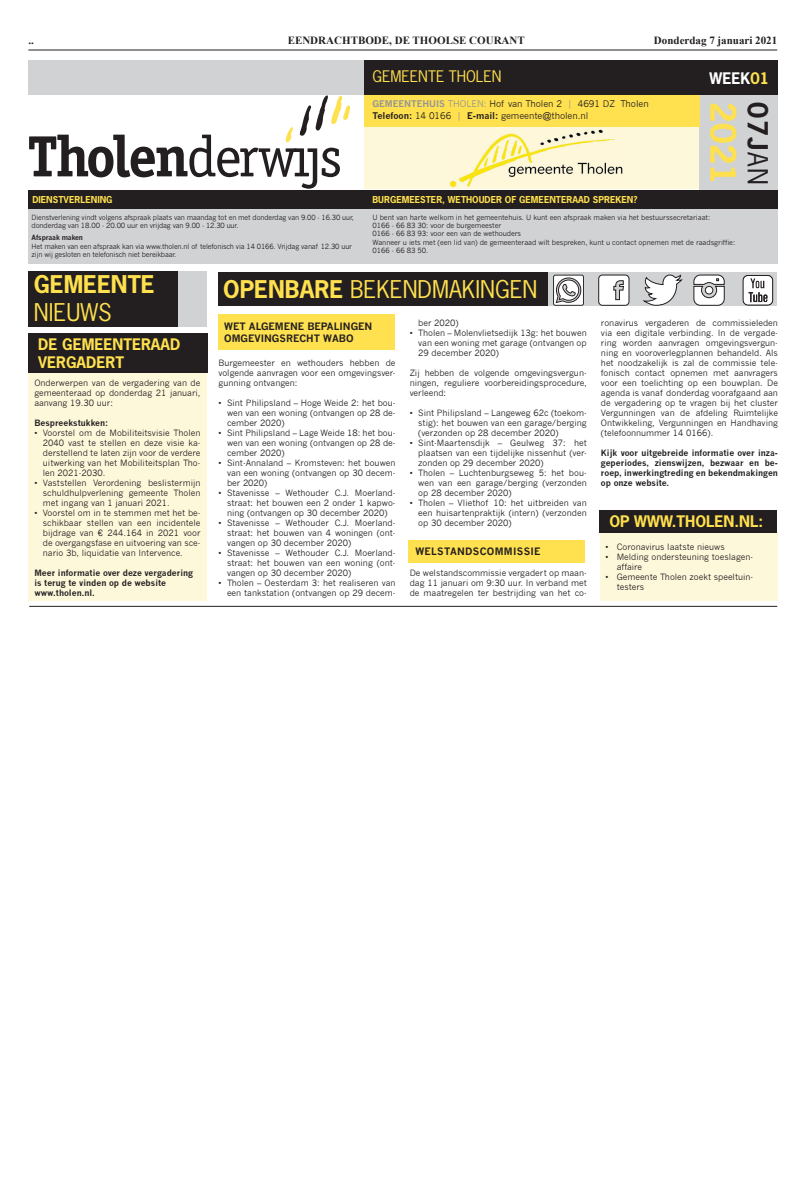
<style>
.page{position:relative;width:806px;height:1180px;background:#fff}
.page>*{position:absolute;margin:0;border:0;box-sizing:border-box;transform-origin:0 0}
.t1{font:700 33px "News Gothic";color:#ffe04e}
.t2{font:700 26px "News Gothic";color:#231f20}
.t3{font:23px "News Gothic";color:#ffe04e}
.t4{font:700 23px "News Gothic";color:#ffe04e}
.t5{font:700 15px/18px "News Gothic";color:#ffe04e}
.t6{font:15px "News Gothic";color:#ffe04e}
.t7{font:700 15px "News Gothic";color:#fff}
.t8{font:700 11px "Times New Roman";color:#231f20}
.t9{font:700 10px/12px "News Gothic";color:#231f20}
.t10{font:700 10px "News Gothic";letter-spacing:.03em;color:#231f20}
.t11{font:9px/12.8px "News Gothic";letter-spacing:-.005em;color:#231f20}
.t12{font:700 9px "News Gothic";color:#ffe04e}
.t13{font:8.5px/10px "News Gothic";color:#231f20;text-align:justify}
.t14{font:700 8.5px/10px "News Gothic";color:#231f20;text-align:justify}
.t15{font:7px/8.4px "News Gothic";letter-spacing:-.02em;color:#231f20}
.t16{font:700 7px "News Gothic";letter-spacing:-.02em;color:#231f20}
.s1{font-weight:700;color:#939598}
.s2{color:#939598}
.s3{font-weight:700}
.s4{color:#ffe04e}
.s5{font-weight:400}
</style>
<div class="page">
<div style="left:177px;top:271px;width:30px;height:55px;background:#d1d2d4"></div>
<hr style="left:28px;top:50px;width:748px;height:1px;background:#231f20">
<div style="left:218px;top:314px;width:176px;height:35px;background:#ffe04e"></div>
<div style="left:408px;top:540px;width:176px;height:23px;background:#ffe04e"></div>
<div style="left:544px;top:272px;width:231px;height:34px;background:#d1d2d4"></div>
<svg style="left:598px;top:274px;width:31px;height:32px"></svg>
<svg style="left:642px;top:274px;width:40px;height:32px"></svg>
<svg style="left:693px;top:274px;width:31px;height:32px"></svg>
<div style="left:742px;top:275px;width:30px;height:30px;border:1px solid #231f20;border-radius:5px"></div>
<svg style="left:743px;top:275px;width:30px;height:30px"></svg>
<div style="left:364px;top:112px;width:334px;height:77px;background:#fef8db"></div>
<div style="left:28px;top:60px;width:352px;height:35px;background:#d1d2d4"></div>
<svg style="left:29px;top:95px;width:321px;height:94px"></svg>
<img style="left:446px;top:126px;width:178px;height:62px">
<div style="left:364px;top:60px;width:413px;height:35px;background:#231f20"></div>
<div style="left:698px;top:95px;width:78px;height:97px;background:#d1d2d4"></div>
<div style="left:364px;top:95px;width:334px;height:31px;background:#ffe04e"></div>
<div style="left:28px;top:208px;width:749px;height:56px;background:#d1d2d4"></div>
<div style="left:28px;top:190px;width:748px;height:18px;background:#231f20"></div>
<div style="left:218px;top:271px;width:329px;height:34px;background:#231f20"></div>
<div style="left:553px;top:275px;width:30px;height:30px;border:1px solid #302d2c;border-radius:2px"></div>
<svg style="left:555px;top:274px;width:26px;height:32px"></svg>
<hr style="left:29px;top:605px;width:747px;height:1px;background:#231f20">
<div style="left:29px;top:372px;width:178px;height:229px;background:#fef8db"></div>
<div style="left:29px;top:333px;width:179px;height:39px;background:#231f20"></div>
<div style="left:599px;top:533px;width:177px;height:67px;background:#fef8db"></div>
<div style="left:599px;top:510px;width:177px;height:23px;background:#231f20"></div>
<div style="left:28px;top:271px;width:149px;height:55px;background:#231f20"></div>
<p class="t8" style="left:28px;top:33px;width:7px">..</p>
<p class="t8" style="left:287px;top:33px;width:238px">EENDRACHTBODE, DE THOOLSE COURANT</p>
<p class="t8" style="left:653px;top:33px;width:125px">Donderdag 7 januari 2021</p>
<h3 class="t6" style="left:372px;top:67px;width:130px">GEMEENTE THOLEN</h3>
<p class="t11" style="left:372px;top:97px;width:277px"><span class="s1">GEMEENTEHUIS</span> <span class="s2">THOLEN:</span> Hof van Tholen 2 <span class="s2">|</span> 4691 DZ Tholen<br><span class="s3">Telefoon:</span> 14 0166 <span class="s2">|</span> <span class="s3">E-mail:</span> gemeente@tholen.nl</p>
<p class="t12" style="left:32px;top:193px;width:82px">DIENSTVERLENING</p>
<p class="t12" style="left:372px;top:193px;width:266px">BURGEMEESTER, WETHOUDER OF GEMEENTERAAD SPREKEN?</p>
<h3 class="t7" style="left:709px;top:69px;width:61px">WEEK<span class="s4">01</span></h3>
<h1 class="t1" style="left:744px;top:102px;width:84px;rotate:90deg">2021</h1>
<h2 class="t2" style="left:774px;top:102px;width:84px;rotate:90deg">07J<span class="s5">AN</span></h2>
<p class="t15" style="left:31px;top:213px;width:324px">Dienstverlening vindt volgens afspraak plaats van maandag tot en met donderdag van 9.00 - 16.30 uur, donderdag van 18.00 - 20.00 uur en vrijdag van 9.00 - 12.30 uur.</p>
<p class="t16" style="left:31px;top:233px;width:53px">Afspraak maken</p>
<p class="t15" style="left:31px;top:242px;width:322px">Het maken van een afspraak kan via www.tholen.nl of telefonisch via 14 0166. Vrijdag vanaf 12.30 uur zijn wij gesloten en telefonisch niet bereikbaar.</p>
<h3 class="t3" style="left:223px;top:274px;width:315px"><span class="s3">OPENBARE</span> BEKENDMAKINGEN</h3>
<p class="t15" style="left:372px;top:213px;width:364px">U bent van harte welkom in het gemeentehuis. U kunt een afspraak maken via het bestuurssecretariaat:<br>0166 - 66 83 30: voor de burgemeester<br>0166 - 66 83 93: voor een van de wethouders<br>Wanneer u iets met (een lid van) de gemeenteraad wilt bespreken, kunt u contact opnemen met de raadsgriffie:<br>0166 - 66 83 50.</p>
<h3 class="t4" style="left:34px;top:269px;width:122px">GEMEENTE</h3>
<h3 class="t3" style="left:34px;top:297px;width:79px">NIEUWS</h3>
<p class="t13" style="left:418px;top:318px;width:42px">ber 2020)</p>
<p class="t13" style="left:418px;top:328px;width:170px;text-indent:-8px">• Tholen – Molenvlietsedijk 13g: het bouwen van een woning met garage (ontvangen op 29 december 2020)</p>
<p class="t13" style="left:409px;top:368px;width:178px">Zij hebben de volgende omgevingsvergun&shy;ningen, reguliere voorbereidingsprocedure, verleend:</p>
<p class="t13" style="left:418px;top:408px;width:170px;text-indent:-8px">• Sint Philipsland – Langeweg 62c (toekom&shy;stig): het bouwen van een garage/berging (verzonden op 28 december 2020)</p>
<p class="t13" style="left:418px;top:438px;width:170px;text-indent:-8px">• Sint-Maartensdijk – Geulweg 37: het plaatsen van een tijdelijke nissenhut (ver&shy;zonden op 29 december 2020)</p>
<p class="t13" style="left:418px;top:468px;width:170px;text-indent:-8px">• Tholen – Luchtenburgseweg 5: het bou&shy;wen van een garage/berging (verzonden op 28 december 2020)</p>
<p class="t13" style="left:418px;top:498px;width:170px;text-indent:-8px">• Tholen – Vliethof 10: het uitbreiden van een huisartenpraktijk (intern) (verzonden op 30 december 2020)</p>
<p class="t10" style="left:415px;top:545px;width:127px">WELSTANDSCOMMISSIE</p>
<p class="t13" style="left:409px;top:568px;width:178px">De welstandscommissie vergadert op maan&shy;dag 11 januari om 9:30 uur. In verband met de maatregelen ter bestrijding van het co-</p>
<p class="t13" style="left:600px;top:318px;width:178px">ronavirus vergaderen de commissieleden via een digitale verbinding. In de vergade&shy;ring worden aanvragen omgevingsvergun&shy;ning en vooroverlegplannen behandeld. Als het noodzakelijk is zal de commissie tele&shy;fonisch contact opnemen met aanvragers voor een toelichting op een bouwplan. De agenda is vanaf donderdag voorafgaand aan de vergadering op te vragen bij het cluster Vergunningen van de afdeling Ruimtelijke Ontwikkeling, Vergunningen en Handhaving (telefoonnummer 14 0166).</p>
<p class="t14" style="left:600px;top:448px;width:178px">Kijk voor uitgebreide informatie over inza&shy;geperiodes, zienswijzen, bezwaar en be&shy;roep, inwerkingtreding en bekendmakingen op onze website.</p>
<p class="t9" style="left:224px;top:320px;width:150px">WET ALGEMENE BEPALINGEN<br>OMGEVINGSRECHT WABO</p>
<p class="t13" style="left:218px;top:358px;width:178px">Burgemeester en wethouders hebben de volgende aanvragen voor een omgevingsver&shy;gunning ontvangen:</p>
<p class="t13" style="left:227px;top:398px;width:170px;text-indent:-8px">• Sint Philipsland – Hoge Weide 2: het bou&shy;wen van een woning (ontvangen op 28 de&shy;cember 2020)</p>
<p class="t13" style="left:227px;top:428px;width:170px;text-indent:-8px">• Sint Philipsland – Lage Weide 18: het bou&shy;wen van een woning (ontvangen op 28 de&shy;cember 2020)</p>
<p class="t13" style="left:227px;top:458px;width:170px;text-indent:-8px">• Sint-Annaland – Kromsteven: het bouwen van een woning (ontvangen op 30 decem&shy;ber 2020)</p>
<p class="t13" style="left:227px;top:488px;width:170px;text-indent:-8px">• Stavenisse – Wethouder C.J. Moerland&shy;straat: het bouwen een 2 onder 1 kapwo&shy;ning (ontvangen op 30 december 2020)</p>
<p class="t13" style="left:227px;top:518px;width:170px;text-indent:-8px">• Stavenisse – Wethouder C.J. Moerland&shy;straat: het bouwen van 4 woningen (ont&shy;vangen op 30 december 2020)</p>
<p class="t13" style="left:227px;top:548px;width:170px;text-indent:-8px">• Stavenisse – Wethouder C.J. Moerland&shy;straat: het bouwen van een woning (ont&shy;vangen op 30 december 2020)</p>
<p class="t13" style="left:218px;top:578px;width:178px;text-align:right">• Tholen – Oesterdam 3: het realiseren van een tankstation (ontvangen op 29 decem-</p>
<h3 class="t5" style="left:38px;top:335px;width:143px">DE GEMEENTERAAD<br>VERGADERT</h3>
<p class="t13" style="left:34px;top:378px;width:167px">Onderwerpen van de vergadering van de gemeenteraad op donderdag 21 januari, aanvang 19.30 uur:</p>
<p class="t14" style="left:34px;top:418px;width:75px">Bespreekstukken:</p>
<p class="t13" style="left:43px;top:428px;width:159px;text-indent:-8px">• Voorstel om de Mobiliteitsvisie Tholen 2040 vast te stellen en deze visie ka&shy;derstellend te laten zijn voor de verdere uitwerking van het Mobiliteitsplan Tho&shy;len 2021-2030.</p>
<p class="t13" style="left:43px;top:478px;width:159px;text-indent:-8px">• Vaststellen Verordening beslistermijn schuldhulpverlening gemeente Tholen met ingang van 1 januari 2021.</p>
<p class="t13" style="left:43px;top:508px;width:159px;text-indent:-8px">• Voorstel om in te stemmen met het be&shy;schikbaar stellen van een incidentele bijdrage van € 244.164 in 2021 voor de overgangsfase en uitvoering van sce&shy;nario 3b, liquidatie van Intervence.</p>
<p class="t14" style="left:34px;top:568px;width:160px;text-align:left">Meer informatie over deze vergadering is terug te vinden op de website www.tholen.nl.</p>
<h3 class="t5" style="left:609px;top:512px;width:155px">OP WWW.THOLEN.NL:</h3>
<p class="t13" style="left:605px;top:541px;width:121px">• Coronavirus laatste nieuws</p>
<p class="t13" style="left:616px;top:551px;width:138px;text-indent:-11px">• Melding ondersteuning toeslagen&shy;affaire</p>
<p class="t13" style="left:616px;top:571px;width:138px;text-indent:-11px">• Gemeente Tholen zoekt speeltuin&shy;testers</p>
</div>
